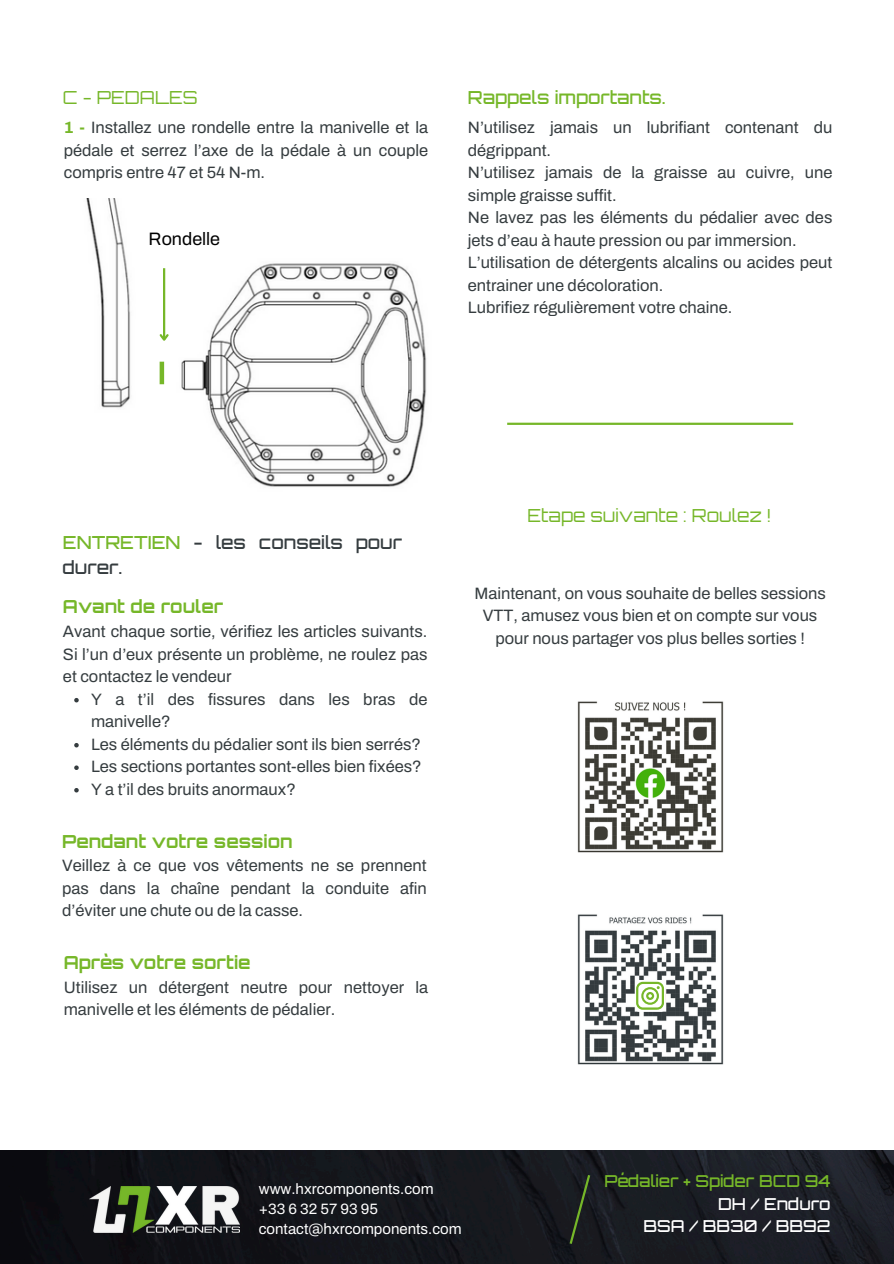
<style>
.page{position:relative;width:894px;height:1264px;background:#fff}
.page>*{position:absolute;margin:0;border:0;box-sizing:border-box;transform-origin:0 0}
.t1{font:700 18px "Orbitron";color:#76b729}
.t2{font:500 18px/24.8px "Orbitron";color:#353c3f}
.t3{font:18px "Orbitron";color:#76b729}
.t4{font:500 18px "Orbitron";color:#76b729}
.t5{font:18px "Archivo";color:#000}
.t6{font:16.5px/22.5px "Archivo";color:#353c3f;text-align:justify}
.t7{font:500 16.5px/22.5px "Orbitron";color:#fff;text-align:right}
.t8{font:15px "Archivo";color:#fff}
.s1{font-weight:700;color:#76b729}
.s2{color:#76b729}
</style>
<div class="page">
<img style="left:0;top:1150px;width:893px;height:113px">
<svg style="left:567px;top:1172px;width:24px;height:74px;background:#212921"></svg>
<img style="left:89px;top:1186px;width:150px;height:46px">
<img style="left:86px;top:198px;width:341px;height:289px">
<div style="left:159px;top:361px;width:5px;height:23px;background:#76b729"></div>
<hr style="left:163px;top:268px;width:2px;height:72px;background:#76b729">
<svg style="left:157px;top:332px;width:14px;height:11px"></svg>
<hr style="left:507px;top:422px;width:286px;height:3px;background:#76b729">
<svg style="left:74px;top:698px;width:5px;height:4px"></svg>
<svg style="left:74px;top:743px;width:5px;height:4px"></svg>
<svg style="left:74px;top:765px;width:5px;height:5px"></svg>
<svg style="left:74px;top:788px;width:5px;height:4px"></svg>
<img style="left:577px;top:701px;width:147px;height:151px">
<img style="left:577px;top:914px;width:147px;height:150px">
<svg style="left:634px;top:979px;width:31px;height:32px"></svg>
<svg style="left:636px;top:981px;width:27px;height:28px"></svg>
<h3 class="t3" style="left:63px;top:91px;width:136px">C - PEDALES</h3>
<h3 class="t6" style="left:64px;top:116px;width:366px"><span class="s1">1 -</span> Installez une rondelle entre la manivelle et la pédale et serrez l’axe de la pédale à un couple compris entre 47 et 54 N-m.</h3>
<h1 class="t5" style="left:149px;top:229px;width:73px">Rondelle</h1>
<h2 class="t4" style="left:468px;top:91px;width:199px">Rappels importants.</h2>
<h3 class="t6" style="left:468px;top:116px;width:366px;text-align:left">N’utilisez jamais un lubrifiant contenant du dégrippant.<br>N’utilisez jamais de la graisse au cuivre, une simple graisse suffit.<br>Ne lavez pas les éléments du pédalier avec des jets d’eau à haute pression ou par immersion.<br>L’utilisation de détergents alcalins ou acides peut entrainer une décoloration.<br>Lubrifiez régulièrement votre chaine.</h3>
<p class="t2" style="left:63px;top:532px;width:340px"><span class="s2">ENTRETIEN</span> - les conseils pour durer.</p>
<p class="t1" style="left:63px;top:600px;width:162px">Avant de rouler</p>
<h2 class="t6" style="left:63px;top:620px;width:366px">Avant chaque sortie, vérifiez les articles suivants.<br>Si l’un d’eux présente un problème, ne roulez pas et contactez le vendeur</h2>
<h2 class="t6" style="left:91px;top:688px;width:338px">Y a t’il des fissures dans les bras de manivelle?</h2>
<h3 class="t6" style="left:91px;top:733px;width:331px">Les éléments du pédalier sont ils bien serrés?</h3>
<p class="t6" style="left:91px;top:755px;width:332px">Les sections portantes sont-elles bien fixées?</p>
<p class="t6" style="left:91px;top:778px;width:206px">Y a t’il des bruits anormaux?</p>
<p class="t1" style="left:62px;top:834px;width:232px">Pendant votre session</p>
<p class="t6" style="left:62px;top:854px;width:366px">Veillez à ce que vos vêtements ne se prennent pas dans la chaîne pendant la conduite afin d’éviter une chute ou de la casse.</p>
<h2 class="t1" style="left:64px;top:955px;width:188px">Après votre sortie</h2>
<h3 class="t6" style="left:64px;top:975px;width:366px">Utilisez un détergent neutre pour nettoyer la manivelle et les éléments de pédalier.</h3>
<h3 class="t3" style="left:527px;top:508px;width:245px">Etape suivante : Roulez !</h3>
<h2 class="t6" style="left:474px;top:582px;width:353px;text-align:center">Maintenant, on vous souhaite de belles sessions<br>VTT, amusez vous bien et on compte sur vous pour nous partager vos plus belles sorties !</h2>
<p class="t8" style="left:259px;top:1180px;width:176px">www.hxrcomponents.com</p>
<h3 class="t8" style="left:259px;top:1200px;width:121px">+33 6 32 57 93 95</h3>
<h3 class="t8" style="left:259px;top:1220px;width:204px">contact@hxrcomponents.com</h3>
<p class="t7" style="left:604px;top:1171px;width:228px"><span class="s2">Pédalier + Spider BCD 94<br></span>DH / Enduro<br>BSA / BB30 / BB92</p>
</div>
